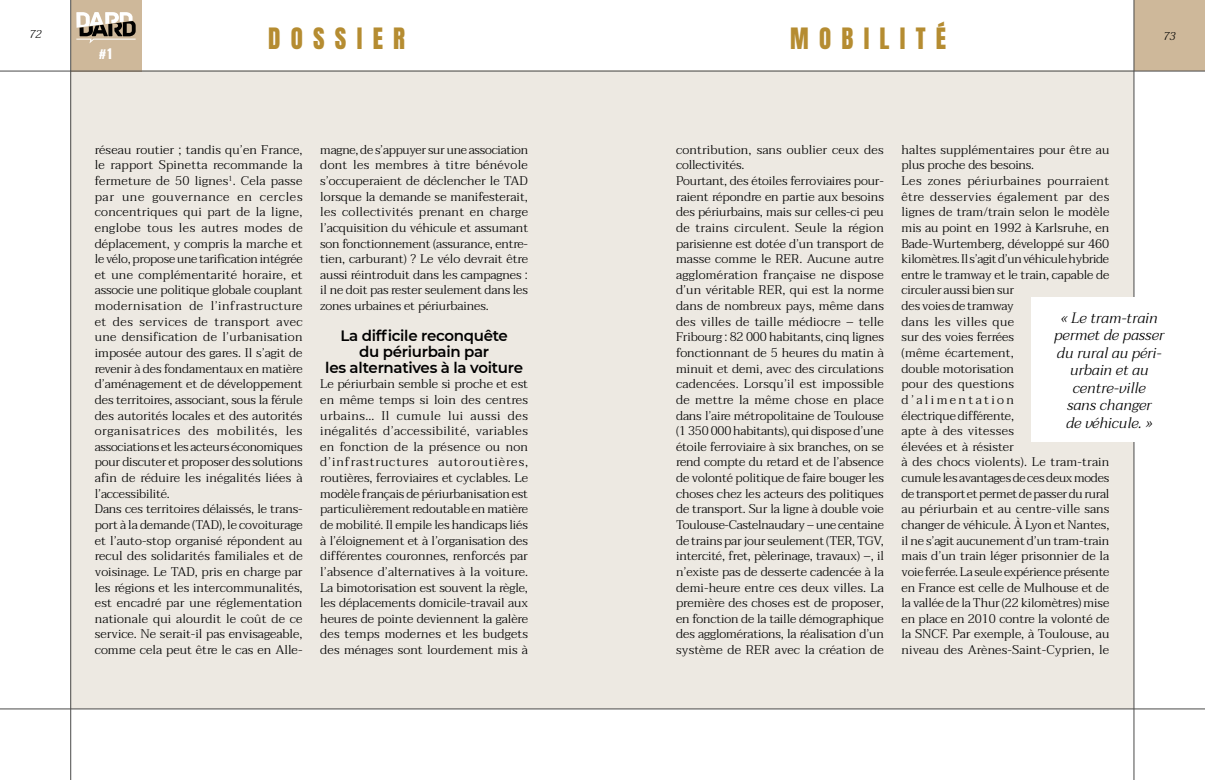
<style>
.page{position:relative;width:1205px;height:780px;background:#fff}
.page>*{position:absolute;margin:0;border:0;box-sizing:border-box;transform-origin:0 0}
.t1{font:25px "Anton";letter-spacing:.41em;color:#b58c31}
.t2{font:italic 300 15px/17.5px "Taviraj";color:#000;text-align:center}
.t3{font:600 15px/15.6px "Montserrat";letter-spacing:-.02em;color:#000;text-align:center}
.t4{font:300 12.5px/15.6px "Taviraj";color:#000}
.t5{font:12.5px "Anton";color:#fff}
.t6{font:italic 300 11.25px "Taviraj";color:#000}
</style>
<div class="page">
<div style="left:71px;top:71px;width:1063px;height:638px;background:#ede9e2"></div>
<div style="left:71px;top:0;width:70px;height:71px;background:#ceb89a"></div>
<div style="left:1134px;top:0;width:71px;height:71px;background:#ceb89a"></div>
<hr style="left:0;top:71px;width:1205px;height:1px;background:#4a4a49">
<hr style="left:0;top:708px;width:1205px;height:1px;background:#4a4a49">
<hr style="left:1133px;top:0;width:1px;height:780px;background:#4a4a49">
<hr style="left:70px;top:0;width:1px;height:780px;background:#4a4a49">
<svg style="left:76px;top:12px;width:60px;height:31px"></svg>
<div style="left:1031px;top:297px;width:156px;height:144px;background:#fff"></div>
<h1 class="t1" style="left:268px;top:20px;width:138px">DOSSIER</h1>
<h1 class="t1" style="left:790px;top:20px;width:157px">MOBILITÉ</h1>
<p class="t6" style="left:29px;top:28px;width:14px">72</p>
<p class="t6" style="left:1163px;top:29px;width:14px">73</p>
<p class="t5" style="left:99px;top:45px;width:14px">#1</p>
<p class="t4" style="left:95px;top:142px;width:209px">réseau routier ; tandis qu’en France, le rapport Spinetta recommande la fermeture de 50 lignes<sup>1</sup>. Cela passe par une gouvernance en cercles concentriques qui part de la ligne, englobe tous les autres modes de déplacement, y compris la marche et le vélo, propose une tarification intégrée et une complémentarité horaire, et associe une politique globale couplant modernisation de l’infrastructure et des services de transport avec une densification de l’urbanisation imposée autour des gares. Il s’agit de revenir à des fondamentaux en matière d’aménagement et de développement des territoires, associant, sous la férule des autorités locales et des autorités organisatrices des mobilités, les associations et les acteurs économiques pour discuter et proposer des solutions afin de réduire les inégalités liées à l’accessibilité.<br>Dans ces territoires délaissés, le trans&shy;port à la demande (TAD), le covoiturage et l’auto-stop organisé répondent au recul des solidarités familiales et de voisinage. Le TAD, pris en charge par les régions et les intercommunalités, est encadré par une réglementation nationale qui alourdit le coût de ce service. Ne serait-il pas envisageable, comme cela peut être le cas en Alle-</p>
<p class="t4" style="left:320px;top:142px;width:209px;text-align:justify">magne, de s’appuyer sur une association dont les membres à titre bénévole s’occuperaient de déclencher le TAD lorsque la demande se manifesterait, les collectivités prenant en charge l’acquisition du véhicule et assumant son fonctionnement (assurance, entre&shy;tien, carburant) ? Le vélo devrait être aussi réintroduit dans les campagnes : il ne doit pas rester seulement dans les zones urbaines et périurbaines.</p>
<p class="t3" style="left:325px;top:328px;width:199px">La difficile reconquête<br>du périurbain par<br>les alternatives à la voiture</p>
<p class="t4" style="left:320px;top:376px;width:209px;text-align:justify">Le périurbain semble si proche et est en même temps si loin des centres urbains… Il cumule lui aussi des inégalités d’accessibilité, variables en fonction de la présence ou non d’infrastructures autoroutières, routières, ferroviaires et cyclables. Le modèle français de périurbanisation est particulièrement redoutable en matière de mobilité. Il empile les handicaps liés à l’éloignement et à l’organisation des différentes couronnes, renforcés par l’absence d’alternatives à la voiture.<br>La bimotorisation est souvent la règle, les déplacements domicile-travail aux heures de pointe deviennent la galère des temps modernes et les budgets des ménages sont lourdement mis à</p>
<p class="t4" style="left:676px;top:142px;width:209px">contribution, sans oublier ceux des collectivités.<br>Pourtant, des étoiles ferroviaires pour&shy;raient répondre en partie aux besoins des périurbains, mais sur celles-ci peu de trains circulent. Seule la région parisienne est dotée d’un transport de masse comme le RER. Aucune autre agglomération française ne dispose d’un véritable RER, qui est la norme dans de nombreux pays, même dans des villes de taille médiocre – telle Fribourg : 82 000 habitants, cinq lignes fonctionnant de 5 heures du matin à minuit et demi, avec des circulations cadencées. Lorsqu’il est impossible de mettre la même chose en place dans l’aire métropolitaine de Toulouse (1 350 000 habitants), qui dispose d’une étoile ferroviaire à six branches, on se rend compte du retard et de l’absence de volonté politique de faire bouger les choses chez les acteurs des politiques de transport. Sur la ligne à double voie Toulouse-Castelnaudary – une centaine de trains par jour seulement (TER, TGV, intercité, fret, pèlerinage, travaux) –, il n’existe pas de desserte cadencée à la demi-heure entre ces deux villes. La première des choses est de proposer, en fonction de la taille démographique des agglomérations, la réalisation d’un système de RER avec la création de</p>
<p class="t4" style="left:901px;top:142px;width:209px">haltes supplémentaires pour être au plus proche des besoins.<br>Les zones périurbaines pourraient être desservies également par des lignes de tram/train selon le modèle mis au point en 1992 à Karlsruhe, en<br>Bade-Wurtemberg, développé sur 460 kilomètres. Il s’agit d’un véhicule hybride entre le tramway et le train, capable de circuler aussi bien sur<br>des voies de tramway<br>dans les villes que<br>sur des voies ferrées<br>(même écartement,<br>double motorisation<br>pour des questions d’alimentation<br>électrique différente,<br>apte à des vitesses<br>élevées et à résister<br>à des chocs violents). Le tram-train cumule les avantages de ces deux modes de transport et permet de passer du rural au périurbain et au centre-ville sans changer de véhicule. À Lyon et Nantes, il ne s’agit aucunement d’un tram-train mais d’un train léger prisonnier de la voie ferrée. La seule expérience présente en France est celle de Mulhouse et de la vallée de la Thur (22 kilomètres) mise en place en 2010 contre la volonté de la SNCF. Par exemple, à Toulouse, au niveau des Arènes-Saint-Cyprien, le</p>
<p class="t2" style="left:1054px;top:308px;width:112px">« Le tram-train permet de passer du rural au péri&shy;urbain et au centre-ville<br>sans changer<br>de véhicule. »</p>
</div>
